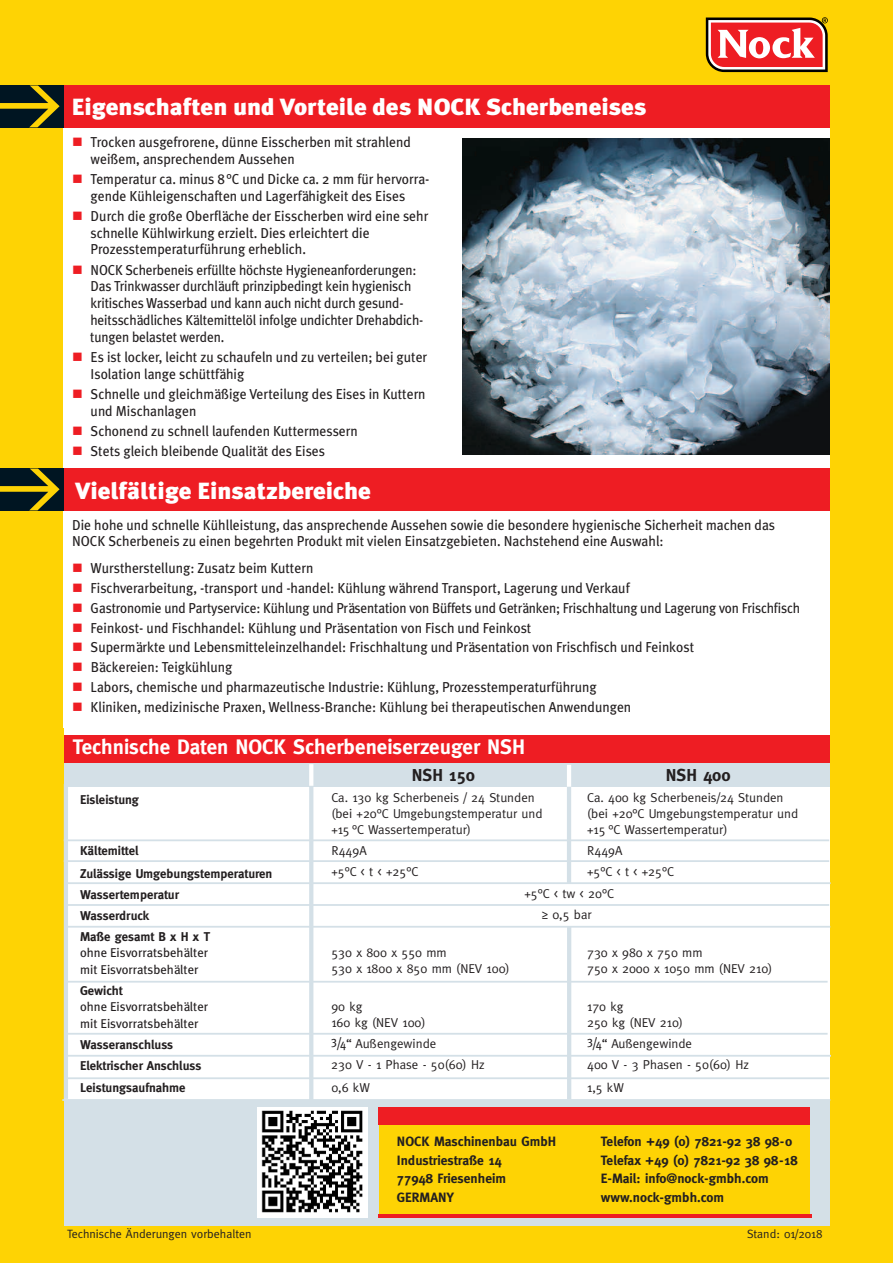
<style>
.page{position:relative;width:893px;height:1263px;background:#fed304}
.page>*{position:absolute;margin:0;border:0;box-sizing:border-box;transform-origin:0 0}
.t1{font:900 23.4px "Meta Plus";color:#fff;scale:1.06 1}
.t2{font:700 21px "Meta";color:#fff}
.t3{font:700 17.25px "Meta";color:#231f20}
.t4{font:14.4px/16.8px "Meta Plus";color:#231f20;scale:.95 1}
.t5{font:14.4px/16.8px "Meta Plus";color:#231f20;scale:.93 1}
.t6{font:700 13.5px/18.8px "Meta";color:#231f20}
.t7{font:12.9px/22.5px "Meta";color:#231f20}
.t8{font:700 12.75px/21px "Meta";color:#231f20}
.t9{font:12.75px/16.5px "Meta Plus";color:#231f20}
.t10{font:12px "Meta";color:#231f20}
.s1{color:#ee1d23}
.s2{font-family:"Calibri"}
.s3{font-family:"Meta Plus";font-size:14.4px}
.s4{font-family:"Meta Plus";font-size:12px}
</style>
<div class="page">
<div style="left:64px;top:99px;width:765px;height:1001px;background:#fff"></div>
<img style="left:463px;top:139px;width:366px;height:316px">
<div style="left:64px;top:85px;width:765px;height:43px;background:#ee1d23"></div>
<div style="left:0;top:85px;width:64px;height:43px;background:#001522"></div>
<svg style="left:0;top:85px;width:60px;height:42px"></svg>
<div style="left:64px;top:468px;width:765px;height:43px;background:#ee1d23"></div>
<div style="left:0;top:468px;width:64px;height:43px;background:#001522"></div>
<svg style="left:0;top:469px;width:60px;height:41px"></svg>
<div style="left:64px;top:1100px;width:765px;height:126px;background:#d4e0e7"></div>
<div style="left:379px;top:1111px;width:431px;height:103px;background:#fed304"></div>
<div style="left:378px;top:1107px;width:432px;height:18px;background:#ee1d23"></div>
<svg style="left:378px;top:1214px;width:434px;height:3px"></svg>
<div style="left:64px;top:761px;width:765px;height:25px;background:#d4e0e7"></div>
<div style="left:64px;top:735px;width:765px;height:28px;background:#ee1d23"></div>
<hr style="left:309px;top:784px;width:4px;height:316px;background:#d4e0e7">
<hr style="left:309px;top:764px;width:4px;height:22px;background:#fff">
<hr style="left:567px;top:765px;width:4px;height:30px;background:#fff">
<hr style="left:567px;top:787px;width:4px;height:96px;background:#d4e0e7">
<hr style="left:64px;top:839px;width:765px;height:2px;background:#d4e0e7">
<hr style="left:64px;top:860px;width:765px;height:2px;background:#d4e0e7">
<hr style="left:67px;top:882px;width:764px;height:2px;background:#d4e0e7">
<hr style="left:64px;top:981px;width:764px;height:1px;background:#d4e0e7">
<hr style="left:64px;top:1033px;width:764px;height:2px;background:#d4e0e7">
<hr style="left:64px;top:784px;width:4px;height:315px;background:#d4e0e7">
<svg style="left:706px;top:17px;width:122px;height:55px"></svg>
<hr style="left:66px;top:904px;width:763px;height:2px;background:#d4e0e7">
<hr style="left:67px;top:926px;width:763px;height:2px;background:#d4e0e7">
<hr style="left:68px;top:1055px;width:763px;height:2px;background:#d4e0e7">
<hr style="left:67px;top:1077px;width:762px;height:2px;background:#d4e0e7">
<hr style="left:62px;top:1099px;width:768px;height:2px;background:#d4e0e7">
<img style="left:257px;top:1107px;width:111px;height:110px">
<hr style="left:567px;top:926px;width:4px;height:173px;background:#d4e0e7">
<h1 class="t1" style="left:72px;top:93px;width:544px">Eigenschaften und Vorteile des NOCK Scherbeneises</h1>
<p class="t4" style="left:91px;top:133px;width:339px;text-indent:-19px"><span class="s1">■</span> Trocken ausgefrorene, dünne Eisscherben mit strahlend weißem, ansprechendem Aussehen</p>
<p class="t4" style="left:72px;top:170px;width:378px;text-align:center"><span class="s1">■</span> Temperatur ca. minus 8°C und Dicke ca. 2 mm für hervorra&shy;gende Kühleigenschaften und Lagerfähigkeit des Eises</p>
<p class="t4" style="left:91px;top:207px;width:357px;text-indent:-19px"><span class="s1">■</span> Durch die große Oberfläche der Eisscherben wird eine sehr schnelle Kühlwirkung erzielt. Dies erleichtert die<br>Prozesstemperaturführung erheblich.</p>
<p class="t5" style="left:90px;top:261px;width:360px;text-indent:-18px"><span class="s1">■</span> NOCK Scherbeneis erfüllte höchste Hygieneanforderungen:<br>Das Trinkwasser durchläuft prinzipbedingt kein hygienisch kritisches Wasserbad und kann auch nicht durch gesund&shy;heitsschädliches Kältemittelöl infolge undichter Drehabdich&shy;tungen belastet werden.</p>
<p class="t4" style="left:91px;top:349px;width:356px;text-indent:-19px"><span class="s1">■</span> Es ist locker, leicht zu schaufeln und zu verteilen; bei guter<br>Isolation lange schüttfähig</p>
<p class="t4" style="left:91px;top:386px;width:354px;text-indent:-19px"><span class="s1">■</span> Schnelle und gleichmäßige Verteilung des Eises in Kuttern und Mischanlagen</p>
<p class="t4" style="left:72px;top:423px;width:302px"><span class="s1">■</span> Schonend zu schnell laufenden Kuttermessern</p>
<p class="t4" style="left:72px;top:443px;width:268px"><span class="s1">■</span> Stets gleich bleibende Qualität des Eises</p>
<h1 class="t1" style="left:75px;top:477px;width:280px">Vielfältige Einsatzbereiche</h1>
<p class="t4" style="left:72px;top:516px;width:742px">Die hohe und schnelle Kühlleistung, das ansprechende Aussehen sowie die besondere hygienische Sicherheit machen das<br>NOCK Scherbeneis zu einen begehrten Produkt mit vielen Einsatzgebieten. Nachstehend eine Auswahl:</p>
<p class="t4" style="left:72px;top:559px;width:255px"><span class="s1">■</span> Wurstherstellung: Zusatz beim Kuttern</p>
<p class="t4" style="left:72px;top:579px;width:589px"><span class="s1">■</span> Fischverarbeitung, -transport und -handel: Kühlung während Transport, Lagerung und Verkauf</p>
<p class="t5" style="left:72px;top:599px;width:784px"><span class="s1">■</span> Gastronomie und Partyservice: Kühlung und Präsentation von Büffets und Getränken; Frischhaltung und Lagerung von Frischfisch</p>
<p class="t4" style="left:72px;top:619px;width:485px"><span class="s1">■</span> Feinkost- und Fischhandel: Kühlung und Präsentation von Fisch und Feinkost</p>
<p class="t4" style="left:72px;top:639px;width:656px"><span class="s1">■</span> Supermärkte und Lebensmitteleinzelhandel: Frischhaltung und Präsentation von Frischfisch und Feinkost</p>
<p class="t4" style="left:72px;top:659px;width:170px"><span class="s1">■</span> Bäckereien: Teigkühlung</p>
<p class="t4" style="left:72px;top:679px;width:554px"><span class="s1">■</span> Labors, chemische und pharmazeutische Industrie: Kühlung, Prozesstemperaturführung</p>
<p class="t4" style="left:72px;top:699px;width:590px"><span class="s1">■</span> Kliniken, medizinische Praxen, Wellness-Branche: Kühlung bei therapeutischen Anwendungen</p>
<h2 class="t2" style="left:73px;top:735px;width:454px">Technische Daten NOCK Scherbeneiserzeuger NSH</h2>
<p class="t8" style="left:80px;top:789px;width:60px">Eisleistung</p>
<p class="t8" style="left:80px;top:839px;width:194px;line-height:22.5px">Kältemittel<br>Zulässige Umgebungstemperaturen</p>
<p class="t8" style="left:80px;top:883px;width:131px">Wassertemperatur<br>Wasserdruck<br>Maße gesamt B x H x T</p>
<p class="t9" style="left:80px;top:944px;width:130px">ohne Eisvorratsbehälter mit Eisvorratsbehälter</p>
<p class="t8" style="left:80px;top:979px;width:44px">Gewicht</p>
<p class="t9" style="left:80px;top:998px;width:130px">ohne Eisvorratsbehälter mit Eisvorratsbehälter</p>
<p class="t8" style="left:80px;top:1033px;width:123px">Wasseranschluss<br>Elektrischer Anschluss</p>
<p class="t8" style="left:80px;top:1077px;width:107px">Leistungsaufnahme</p>
<p class="t3" style="left:412px;top:765px;width:65px">NSH 150</p>
<p class="t3" style="left:666px;top:765px;width:66px">NSH 400</p>
<p class="t7" style="left:331px;top:787px;width:205px">Ca. 130 kg Scherbeneis / 24 Stunden</p>
<p class="t7" style="left:587px;top:787px;width:198px">Ca. 400 kg Scherbeneis/24 Stunden</p>
<p class="t7" style="left:331px;top:802px;width:213px">(bei +20°C Umgebungstemperatur und</p>
<p class="t7" style="left:587px;top:802px;width:213px">(bei +20°C Umgebungstemperatur und</p>
<p class="t7" style="left:331px;top:818px;width:141px">+15 °C Wassertemperatur)</p>
<p class="t7" style="left:587px;top:818px;width:142px">+15 °C Wassertemperatur)</p>
<p class="t7" style="left:331px;top:839px;width:37px">R449A</p>
<p class="t7" style="left:587px;top:839px;width:37px">R449A</p>
<p class="t7" style="left:331px;top:860px;width:88px">+5°C &lt; t &lt; +25°C</p>
<p class="t7" style="left:524px;top:860px;width:151px;text-indent:63px">+5°C &lt; t &lt; +25°C +5°C &lt; tw &lt; 20°C</p>
<p class="t7" style="left:542px;top:904px;width:52px"><span class="s2">≥</span> 0,5 bar</p>
<p class="t7" style="left:331px;top:941px;width:117px">530 x 800 x 550 mm</p>
<p class="t7" style="left:587px;top:941px;width:117px">730 x 980 x 750 mm</p>
<p class="t7" style="left:331px;top:958px;width:180px">530 x 1800 x 850 mm (NEV 100)</p>
<p class="t7" style="left:587px;top:958px;width:187px">750 x 2000 x 1050 mm (NEV 210)</p>
<p class="t7" style="left:331px;top:995px;width:33px">90 kg</p>
<p class="t7" style="left:587px;top:995px;width:38px">170 kg</p>
<p class="t7" style="left:331px;top:1012px;width:96px">160 kg (NEV 100)</p>
<p class="t7" style="left:587px;top:1012px;width:97px">250 kg (NEV 210)</p>
<p class="t7" style="left:331px;top:1033px;width:106px"><sup>3</sup><span class="s3">/</span><span class="s4">4</span>“ Außengewinde</p>
<p class="t7" style="left:587px;top:1033px;width:106px"><sup>3</sup><span class="s3">/</span><span class="s4">4</span>“ Außengewinde</p>
<p class="t7" style="left:331px;top:1054px;width:155px">230 V - 1 Phase - 50(60) Hz</p>
<p class="t7" style="left:587px;top:1054px;width:163px">400 V - 3 Phasen - 50(60) Hz</p>
<p class="t7" style="left:331px;top:1076px;width:40px">0,6 kW</p>
<p class="t7" style="left:587px;top:1076px;width:38px">1,5 kW</p>
<p class="t6" style="left:397px;top:1132px;width:161px">NOCK Maschinenbau GmbH<br>Industriestraße 14<br>77948 Friesenheim<br>GERMANY</p>
<p class="t6" style="left:601px;top:1132px;width:198px">Telefon +49 (0) 7821-92 38 98-0<br>Telefax +49 (0) 7821-92 38 98-18<br>E-Mail: info@nock-gmbh.com www.nock-gmbh.com</p>
<p class="t10" style="left:67px;top:1227px;width:186px">Technische Änderungen vorbehalten</p>
<p class="t10" style="left:747px;top:1227px;width:77px">Stand: 01/2018</p>
</div>
